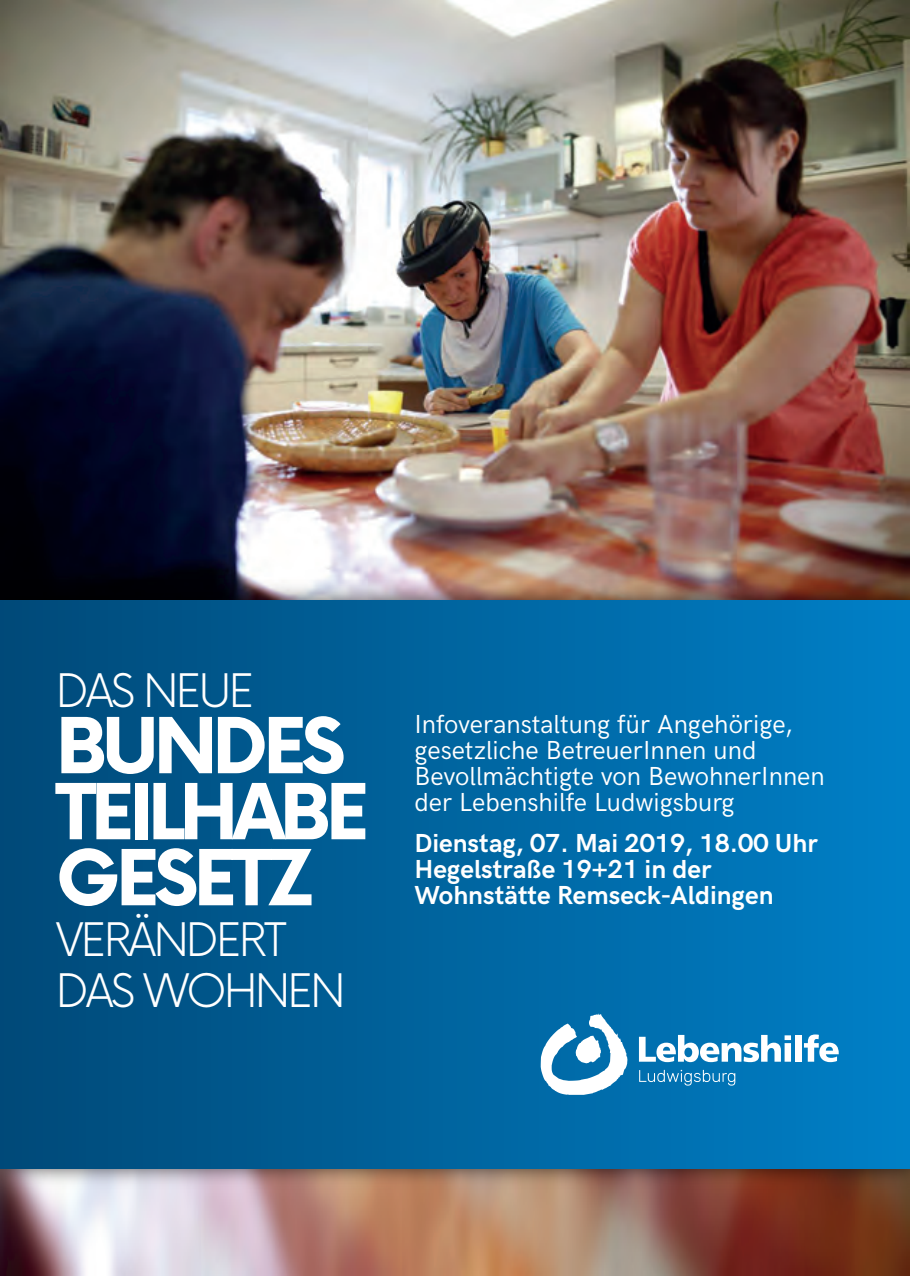
<style>
.page{position:relative;width:910px;height:1276px;background:#fff}
.page>*{position:absolute;margin:0;border:0;box-sizing:border-box;transform-origin:0 0}
.t1{font:700 75px/66px "Now";letter-spacing:-.07em;color:#fff}
.t2{font:300 45px/51px "Now";letter-spacing:-.07em;color:#fff}
.t3{font:26.1px/26.1px "HK Grotesk";color:#fff}
.t4{font:700 26.1px/26.1px "HK Grotesk";color:#fff}
</style>
<div class="page">
<img style="left:0;top:1194px;width:910px;height:82px">
<img style="left:0;top:0;width:910px;height:574px">
<img style="left:0;top:574px;width:910px;height:620px">
<div style="left:0;top:600px;width:910px;height:569px;background:linear-gradient(to right,#004978,#0080c7)"></div>
<svg style="left:541px;top:1013px;width:86px;height:82px"></svg>
<svg style="left:639px;top:1035px;width:152px;height:27px"></svg>
<div style="left:785px;top:1043px;width:6px;height:18px;background:#fff"></div>
<div style="left:795px;top:1035px;width:7px;height:26px;background:#fff"></div>
<svg style="left:804px;top:1034px;width:35px;height:28px"></svg>
<svg style="left:639px;top:1070px;width:96px;height:15px"></svg>
<h2 class="t2" style="left:56px;top:662px;width:200px">DAS NEUE</h2>
<h1 class="t1" style="left:56px;top:711px;width:315px">BUNDES<br>TEILHABE<br>GESETZ</h1>
<h2 class="t2" style="left:56px;top:911px;width:292px">VERÄNDERT<br>DAS WOHNEN</h2>
<p class="t3" style="left:414px;top:708px;width:412px">Infoveranstaltung für Angehörige, gesetzliche BetreuerInnen und Bevollmächtigte von BewohnerInnen der Lebenshilfe Ludwigsburg</p>
<p class="t4" style="left:414px;top:828px;width:405px">Dienstag, 07. Mai 2019, 18.00 Uhr<br>Hegelstraße 19+21 in der<br>Wohnstätte Remseck-Aldingen</p>
</div>
